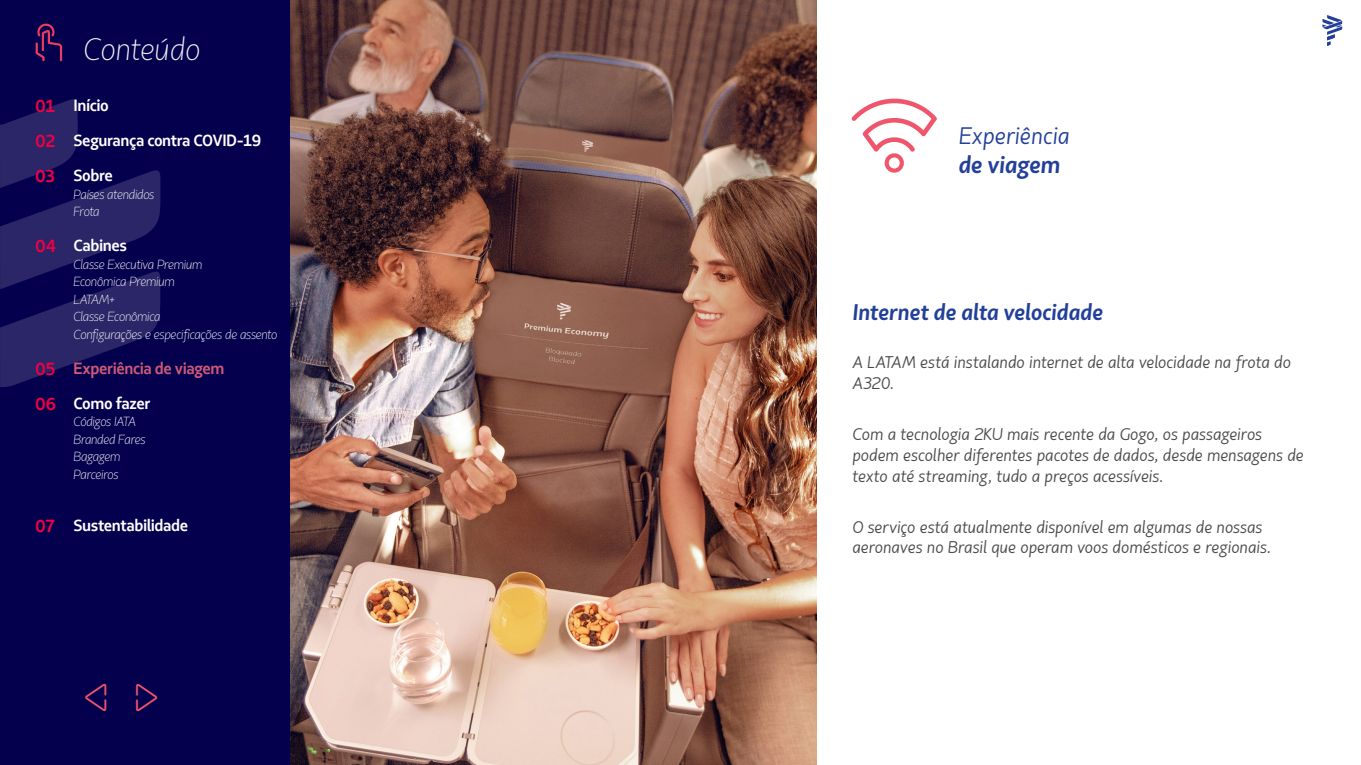
<style>
.page{position:relative;width:1361px;height:765px;background:#fff}
.page>*{position:absolute;margin:0;border:0;box-sizing:border-box;transform-origin:0 0}
.t1{font:italic 300 31.25px "Latam Sans";color:#f2f3f4}
.lado_icono{font:italic 23.75px "Latam Sans";color:#223f99}
.lado_icono-2{font:italic 700 23.75px "Latam Sans";color:#223f99}
.Titulo_parrafo{font:italic 700 22.5px "Latam Sans";letter-spacing:-.005em;color:#223f99}
.Numeros_mernu_latera{font:700 17.5px "Latam Sans";letter-spacing:-.01em;color:#f00044}
.Texto_General{font:italic 16.88px/20.6px "Latam Sans";letter-spacing:-.005em;color:#4a4949}
.Menu_I_Capitulo{font:700 16.25px "Latam Sans";letter-spacing:-.025em;color:#fff}
.Menu_I_Capitulo-2{font:700 16.25px "Latam Sans";letter-spacing:-.025em;color:#ce5a77}
.Menu_I_Sección{font:italic 300 13.12px "Latam Sans";letter-spacing:-.03em;color:#fff}
</style>
<div class="page">
<div style="left:0;top:0;width:291px;height:765px;background:#05004d"></div>
<svg style="left:0;top:99px;width:161px;height:288px"></svg>
<img style="left:291px;top:0;width:526px;height:765px">
<svg style="left:1322px;top:15px;width:20px;height:31px"></svg>
<p class="Numeros_mernu_latera" style="left:35px;top:95px;width:22px">01</p>
<p class="Numeros_mernu_latera" style="left:35px;top:130px;width:22px">02</p>
<p class="Numeros_mernu_latera" style="left:35px;top:165px;width:21px">03</p>
<p class="Numeros_mernu_latera" style="left:35px;top:235px;width:22px">04</p>
<p class="Numeros_mernu_latera" style="left:35px;top:358px;width:22px">05</p>
<p class="Numeros_mernu_latera" style="left:35px;top:393px;width:22px">06</p>
<p class="Numeros_mernu_latera" style="left:35px;top:515px;width:21px">07</p>
<p class="t1" style="left:84px;top:29px;width:119px">Conteúdo</p>
<p class="Menu_I_Capitulo" style="left:74px;top:96px;width:37px">Início</p>
<p class="Menu_I_Capitulo" style="left:74px;top:131px;width:189px">Segurança contra COVID-19</p>
<p class="Menu_I_Capitulo" style="left:74px;top:166px;width:41px">Sobre</p>
<p class="Menu_I_Sección" style="left:74px;top:186px;width:82px">Países atendidos</p>
<p class="Menu_I_Sección" style="left:74px;top:203px;width:28px">Frota</p>
<p class="Menu_I_Capitulo" style="left:74px;top:236px;width:55px">Cabines</p>
<p class="Menu_I_Sección" style="left:74px;top:256px;width:130px">Classe Executiva Premium</p>
<p class="Menu_I_Sección" style="left:74px;top:273px;width:103px">Econômica Premium</p>
<p class="Menu_I_Sección" style="left:74px;top:291px;width:44px">LATAM+</p>
<p class="Menu_I_Sección" style="left:74px;top:308px;width:89px">Classe Econômica</p>
<p class="Menu_I_Sección" style="left:74px;top:326px;width:205px">Configurações e especificações de assento</p>
<p class="Menu_I_Capitulo-2" style="left:74px;top:358px;width:152px">Experiência de viagem</p>
<p class="Menu_I_Capitulo" style="left:74px;top:393px;width:78px">Como fazer</p>
<p class="Menu_I_Sección" style="left:74px;top:413px;width:64px">Códigos IATA</p>
<p class="Menu_I_Sección" style="left:74px;top:431px;width:74px">Branded Fares</p>
<p class="Menu_I_Sección" style="left:74px;top:448px;width:48px">Bagagem</p>
<p class="Menu_I_Sección" style="left:74px;top:466px;width:47px">Parceiros</p>
<p class="Menu_I_Capitulo" style="left:74px;top:516px;width:116px">Sustentabilidade</p>
<p class="lado_icono" style="left:958px;top:120px;width:113px">Experiência</p>
<p class="lado_icono-2" style="left:958px;top:149px;width:103px">de viagem</p>
<p class="Titulo_parrafo" style="left:852px;top:297px;width:252px">Internet de alta velocidade</p>
<p class="Texto_General" style="left:852px;top:353px;width:440px">A LATAM está instalando internet de alta velocidade na frota do<br>A320.</p>
<p class="Texto_General" style="left:852px;top:425px;width:453px">Com a tecnologia 2KU mais recente da Gogo, os passageiros podem escolher diferentes pacotes de dados, desde mensagens de texto até streaming, tudo a preços acessíveis.</p>
<p class="Texto_General" style="left:852px;top:517px;width:420px">O serviço está atualmente disponível em algumas de nossas aeronaves no Brasil que operam voos domésticos e regionais.</p>
</div>
